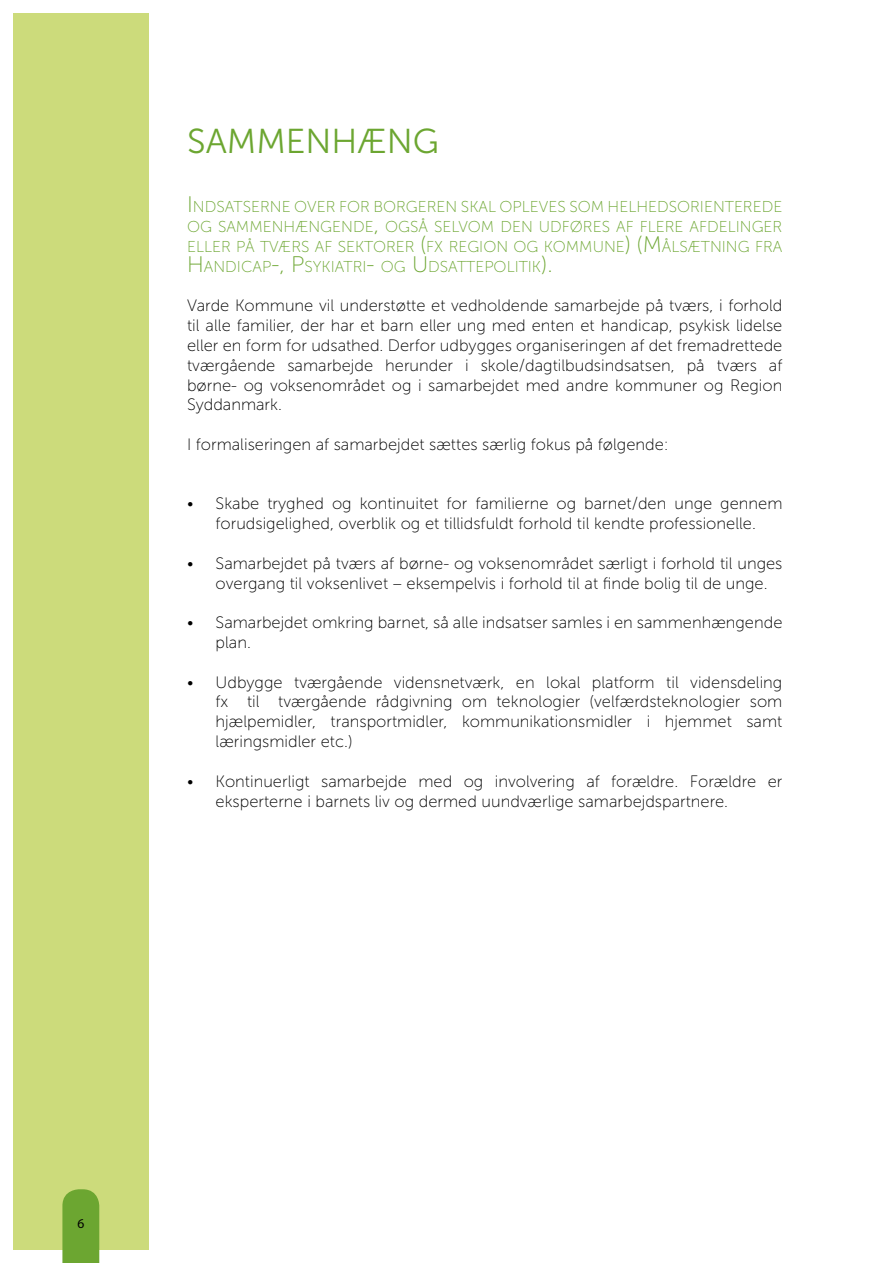
<style>
.page{position:relative;width:893px;height:1263px;background:#fff}
.page>*{position:absolute;margin:0;border:0;box-sizing:border-box;transform-origin:0 0}
.t1{font:34.5px "Museo Sans 300";color:#6ca631}
.t2{font:16.5px/19.8px "Museo Sans 100";color:#000}
.t3{font:15.75px/19.8px "Museo Sans 100";color:#6ca631;text-align:justify}
.t4{font:13.5px "Myriad Pro";color:#000}
.s1{font-size:22.5px}
</style>
<div class="page">
<div style="left:0;top:0;width:149px;height:1263px;background:#ccdb7b"></div>
<div style="left:0;top:0;width:13px;height:1263px;background:#fff"></div>
<div style="left:0;top:0;width:893px;height:13px;background:#fff"></div>
<div style="left:0;top:1250px;width:893px;height:13px;background:#fff"></div>
<svg style="left:62px;top:1189px;width:37px;height:74px;background:#71a835"></svg>
<h1 class="t1" style="left:187px;top:123px;width:253px">SAMMENHÆNG</h1>
<p class="t3" style="left:187px;top:197px;width:597px"><span class="s1">I</span>NDSATSERNE OVER FOR BORGEREN SKAL OPLEVES SOM HELHEDSORI ENTEREDE OG SAMMENHÆNGENDE<span class="s1">,</span> OGSÅ SELVOM DEN UDFØRES AF FLERE AFDELI NGER ELLER PÅ TVÆRS AF SEKTORER <span class="s1">(</span>FX REGION OG KOMMUNE<span class="s1">) (M</span>ÅLSÆTNI NG FRA <span class="s1">H</span> ANDI CAP<span class="s1">-, P</span>SYKIATRI <span class="s1">-</span> OG <span class="s1">U</span> DSATTEPOLITI K<span class="s1">).</span></p>
<p class="t2" style="left:187px;top:296px;width:597px;text-align:justify">Varde Kommune vil understøtte et vedholdende samarbejde på tværs, i forhold til alle familier, der har et barn eller ung med enten et handicap, psykisk lidelse eller en form for udsathed. Derfor udbygges organiseringen af det fremadrettede tværgående samarbejde herunder i skole/dagtilbudsindsatsen, på tværs af børne- og voksenområdet og i samarbejdet med andre kommuner og Region Syddanmark.</p>
<p class="t2" style="left:187px;top:435px;width:483px">I formaliseringen af samarbejdet sættes særlig fokus på følgende:</p>
<p class="t2" style="left:187px;top:494px;width:597px;text-align:center">• Skabe tryghed og kontinuitet for familierne og barnet/den unge gennem forudsigelighed, overblik og et tillidsfuldt forhold til kendte professionelle.</p>
<p class="t2" style="left:216px;top:553px;width:568px;text-indent:-28px">• Samarbejdet på tværs af børne- og voksenområdet særligt i forhold til unges overgang til voksenlivet – eksempelvis i forhold til at finde bolig til de unge.</p>
<p class="t2" style="left:216px;top:613px;width:568px;text-indent:-28px">• Samarbejdet omkring barnet, så alle indsatser samles i en sammenhængende plan.</p>
<p class="t2" style="left:216px;top:672px;width:568px;text-align:justify;text-indent:-28px">• Udbygge tværgående vidensnetværk, en lokal platform til vidensdeling fx til tværgående rådgivning om teknologier (velfærdsteknologier som hjælpemidler, transportmidler, kommunikationsmidler i hjemmet samt læringsmidler etc.)</p>
<p class="t2" style="left:216px;top:771px;width:568px;text-indent:-28px">• Kontinuerligt samarbejde med og involvering af forældre. Forældre er eksperterne i barnets liv og dermed uundværlige samarbejdspartnere.</p>
<p class="t4" style="left:77px;top:1215px;width:8px">6</p>
</div>
